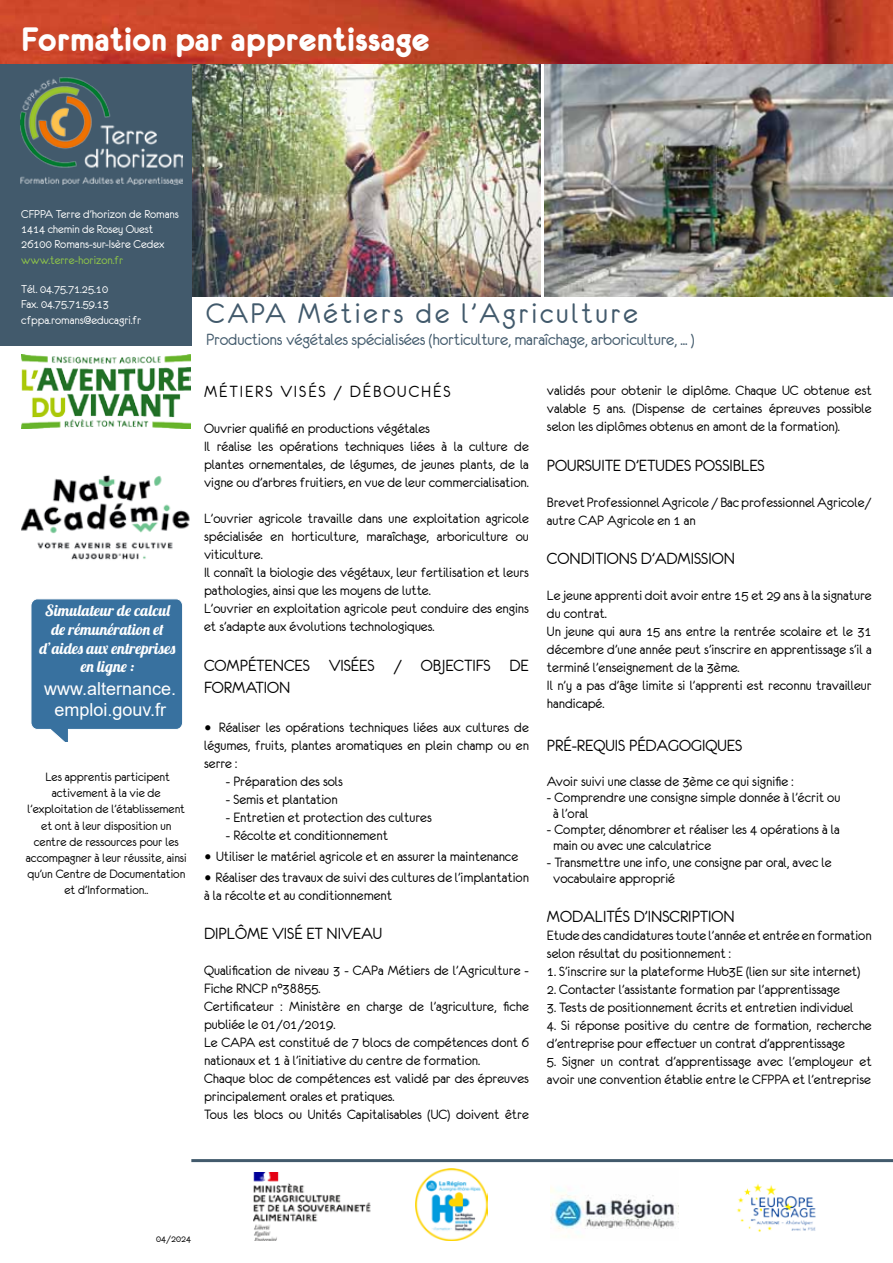
<style>
.page{position:relative;width:893px;height:1263px;background:#fff}
.page>*{position:absolute;margin:0;border:0;box-sizing:border-box;transform-origin:0 0}
.t1{font:36px "Eurofurencebold";color:#fff}
.t2{font:31.5px "Eurofurenceregular";letter-spacing:.09em;color:#425a6c}
.t3{font:18px/21.6px "Eurofurenceregular";color:#000}
.t4{font:18px "Eurofurenceregular";letter-spacing:-.01em;color:#425a6c}
.t5{font:18px/21.6px "Arial";color:#fff;text-align:center}
.t6{font:18px "Eurofurenceregular";letter-spacing:.11em;color:#000}
.t7{font:15.6px/18.8px "Lobster 1.4";color:#fff;text-align:center}
.t8{font:15px/18px "Eurofurenceregular";color:#000}
.t9{font:13.5px/16.2px "Eurofurenceregular";color:#000;text-align:center}
.t10{font:12.75px/15.3px "Eurofurenceregular";color:#fff}
.t11{font:12.75px "Eurofurenceregular";color:#91c848}
.t12{font:10.5px "Eurofurenceregular";color:#000}
.s1{font-family:"Minion Pro";font-size:19.5px}
</style>
<div class="page">
<img style="left:192px;top:64px;width:348px;height:233px">
<img style="left:545px;top:64px;width:348px;height:233px">
<hr style="left:191px;top:1159px;width:702px;height:3px;background:#425a6c">
<img style="left:737px;top:1183px;width:79px;height:49px">
<img style="left:551px;top:1187px;width:127px;height:50px">
<img style="left:415px;top:1169px;width:72px;height:71px">
<img style="left:254px;top:1173px;width:117px;height:67px">
<div style="left:0;top:64px;width:191px;height:282px;background:#425a6c"></div>
<img style="left:21px;top:355px;width:170px;height:74px">
<img style="left:21px;top:475px;width:169px;height:85px">
<img style="left:21px;top:77px;width:161px;height:107px">
<img style="left:0;top:0;width:893px;height:64px">
<svg style="left:31px;top:599px;width:152px;height:142px;background:#4a7ea7"></svg>
<h1 class="t1" style="left:21px;top:21px;width:410px">Formation par apprentissage</h1>
<p class="t10" style="left:21px;top:206px;width:159px">CFPPA Terre d’horizon de Romans<br>1414 chemin de Rosey Ouest<br>26100 Romans-sur-Isère Cedex</p>
<p class="t11" style="left:21px;top:253px;width:103px">www.terre-horizon.fr</p>
<p class="t10" style="left:21px;top:281px;width:121px">Tél. 04.75.71.25.10<br>Fax. 04.75.71.59.13 cfppa.romans@educagri.fr</p>
<p class="t7" style="left:40px;top:601px;width:138px">Simulateur de calcul de rémunération et d’aides a entreprises en ligne :</p>
<p class="t5" style="left:44px;top:678px;width:134px">www.alternance. emploi.gouv.fr</p>
<p class="t9" style="left:26px;top:769px;width:162px">Les apprentis participent activement à la vie de l’exploitation de l’établissement et ont à leur disposition un centre de ressources pour les accompagner à leur réussite, ainsi qu’un Centre de Documentation et d’Information..</p>
<h2 class="t2" style="left:206px;top:298px;width:433px">CAPA Métiers de l’Agriculture</h2>
<p class="t4" style="left:206px;top:330px;width:490px">Productions végétales spécialisées (horticulture, maraîchage, arboriculture, ... )</p>
<p class="t6" style="left:204px;top:383px;width:248px">MÉTIERS VISÉS / DÉBOUCHÉS</p>
<p class="t8" style="left:204px;top:420px;width:326px">Ouvrier qualifié en productions végétales<br>Il réalise les opérations techniques liées à la culture de plantes ornementales, de légumes, de jeunes plants, de la vigne ou d’arbres fruitiers, en vue de leur commercialisation.</p>
<p class="t8" style="left:204px;top:510px;width:326px">L’ouvrier agricole travaille dans une exploitation agricole spécialisée en horticulture, maraîchage, arboriculture ou viticulture.<br>Il connaît la biologie des végétaux, leur fertilisation et leurs pathologies, ainsi que les moyens de lutte.<br>L’ouvrier en exploitation agricole peut conduire des engins et s’adapte aux évolutions technologiques.</p>
<p class="t3" style="left:204px;top:654px;width:326px">COMPÉTENCES VISéES / OBJECTIFS DE<br>FORMATION</p>
<p class="t8" style="left:204px;top:718px;width:326px;text-align:justify"><span class="s1">•</span> Réaliser les opérations techniques liées aux cultures de légumes, fruits, plantes aromatiques en plein champ ou en serre :</p>
<p class="t8" style="left:226px;top:772px;width:119px">- Préparation des sols</p>
<p class="t8" style="left:226px;top:790px;width:113px">- Semis et plantation</p>
<p class="t8" style="left:226px;top:808px;width:207px">- Entretien et protection des cultures</p>
<p class="t8" style="left:226px;top:826px;width:164px">- Récolte et conditionnement</p>
<p class="t8" style="left:204px;top:847px;width:316px"><span class="s1">•</span> Utiliser le matériel agricole et en assurer la maintenance</p>
<p class="t8" style="left:204px;top:868px;width:326px"><span class="s1">•</span> Réaliser des travaux de suivi des cultures de l’implantation à la récolte et au conditionnement</p>
<p class="t3" style="left:204px;top:923px;width:180px">DIPLÔME VISÉ ET NIVEAU</p>
<p class="t8" style="left:204px;top:961px;width:326px">Qualification de niveau 3 - CAPa Métiers de l’Agriculture - Fiche RNCP n°38855.<br>Certificateur : Ministère en charge de l’agriculture, fiche publiée le 01/01/2019.<br>Le CAPA est constitué de 7 blocs de compétences dont 6 nationaux et 1 à l’initiative du centre de formation.<br>Chaque bloc de compétences est validé par des épreuves principalement orales et pratiques.<br>Tous les blocs ou Unités Capitalisables (UC) doivent être</p>
<p class="t8" style="left:547px;top:381px;width:326px;text-align:justify">validés pour obtenir le diplôme. Chaque UC obtenue est valable 5 ans. (Dispense de certaines épreuves possible selon les diplômes obtenus en amont de la formation).</p>
<p class="t3" style="left:547px;top:454px;width:219px">POURSUITE D’ETUDES POSSIBLES</p>
<p class="t8" style="left:547px;top:493px;width:326px">Brevet Professionnel Agricole / Bac professionnel Agricole/ autre CAP Agricole en 1 an</p>
<p class="t3" style="left:547px;top:548px;width:190px">CONDITIONS D’ADMISSION</p>
<p class="t8" style="left:547px;top:586px;width:326px">Le jeune apprenti doit avoir entre 15 et 29 ans à la signature du contrat.<br>Un jeune qui aura 15 ans entre la rentrée scolaire et le 31 décembre d’une année peut s’inscrire en apprentissage s’il a terminé l’enseignement de la 3ème.<br>Il n’y a pas d’âge limite si l’apprenti est reconnu travailleur handicapé.</p>
<p class="t3" style="left:547px;top:735px;width:197px">PRÉ-REQUIS PÉDAGOGIQUES</p>
<p class="t8" style="left:547px;top:772px;width:248px">Avoir suivi une classe de 3ème ce qui signifie :</p>
<p class="t8" style="left:553px;top:789px;width:289px;line-height:16.2px;text-indent:-6px">- Comprendre une consigne simple donnée à l’écrit ou à l’oral</p>
<p class="t8" style="left:553px;top:821px;width:288px;line-height:16.2px;text-indent:-6px">- Compter, dénombrer et réaliser les 4 opérations à la main ou avec une calculatrice</p>
<p class="t8" style="left:553px;top:854px;width:280px;line-height:16.2px;text-indent:-6px">- Transmettre une info, une consigne par oral, avec le vocabulaire approprié</p>
<p class="t3" style="left:547px;top:906px;width:189px">MODALITÉS D’INSCRIPTION</p>
<p class="t8" style="left:547px;top:927px;width:326px">Etude des candidatures toute l’année et entrée en formation selon résultat du positionnement :</p>
<p class="t8" style="left:547px;top:963px;width:315px">1. S’inscrire sur la plateforme Hub3E (lien sur site internet)</p>
<p class="t8" style="left:547px;top:981px;width:294px">2. Contacter l’assistante formation par l’apprentissage</p>
<p class="t8" style="left:547px;top:999px;width:308px">3. Tests de positionnement écrits et entretien individuel</p>
<p class="t8" style="left:547px;top:1017px;width:326px">4. Si réponse positive du centre de formation, recherche d’entreprise pour effectuer un contrat d’apprentissage</p>
<p class="t8" style="left:547px;top:1053px;width:326px">5. Signer un contrat d’apprentissage avec l’employeur et avoir une convention établie entre le CFPPA et l’entreprise</p>
<p class="t12" style="left:156px;top:1233px;width:37px">04/2024</p>
</div>
